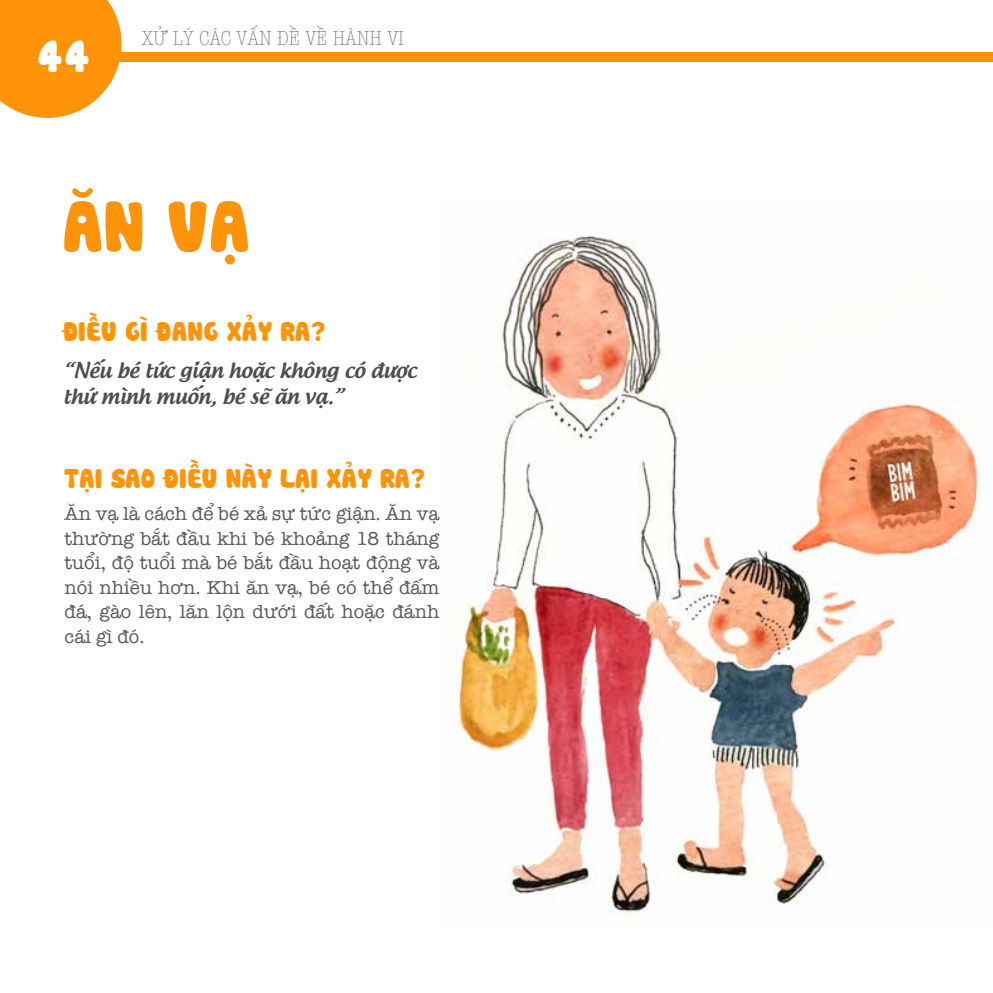
<style>
.page{position:relative;width:993px;height:993px;background:#fff}
.page>*{position:absolute;margin:0;border:0;box-sizing:border-box;transform-origin:0 0}
.t1{font:70px "UTM Cookies";color:#ff940a}
.t2{font:43.75px "UTM Cookies";color:#fff}
.t3{font:26.25px "UTM Cookies";color:#ff940a}
.t4{font:21px/26.2px "UTM Androgyne";color:#4d4d4f}
.t5{font:300 condensed 21px "American Typewriter";color:#6d6e71}
.t6{font:19.25px/24.5px "American Typewriter";color:#58595b;text-align:justify}
</style>
<div class="page">
<img style="left:456px;top:235px;width:524px;height:680px">
<div style="left:64px;top:52px;width:928px;height:10px;background:#ff940a"></div>
<svg style="left:0;top:0;width:122px;height:118px"></svg>
<h2 class="t2" style="left:37px;top:21px;width:55px">44</h2>
<p class="t5" style="left:141px;top:24px;width:264px">XỬ LÝ CÁC VẤN ĐỀ VỀ HÀNH VI</p>
<h1 class="t1" style="left:64px;top:171px;width:190px">ĂN VẠ</h1>
<h3 class="t3" style="left:63px;top:311px;width:264px">ĐIỀU GÌ ĐANG XẢY RA?</h3>
<p class="t4" style="left:63px;top:354px;width:355px">“Nếu bé tức giận hoặc không có được thứ mình muốn, bé sẽ ăn vạ.”</p>
<h3 class="t3" style="left:64px;top:457px;width:362px">TẠI SAO ĐIỀU NÀY LẠI XẢY RA?</h3>
<p class="t6" style="left:64px;top:501px;width:376px">Ăn vạ là cách để bé xả sự tức giận. Ăn vạ thường bắt đầu khi bé khoảng 18 tháng tuổi, độ tuổi mà bé bắt đầu hoạt động và nói nhiều hơn. Khi ăn vạ, bé có thể đấm đá, gào lên, lăn lộn dưới đất hoặc đánh cái gì đó.</p>
</div>
